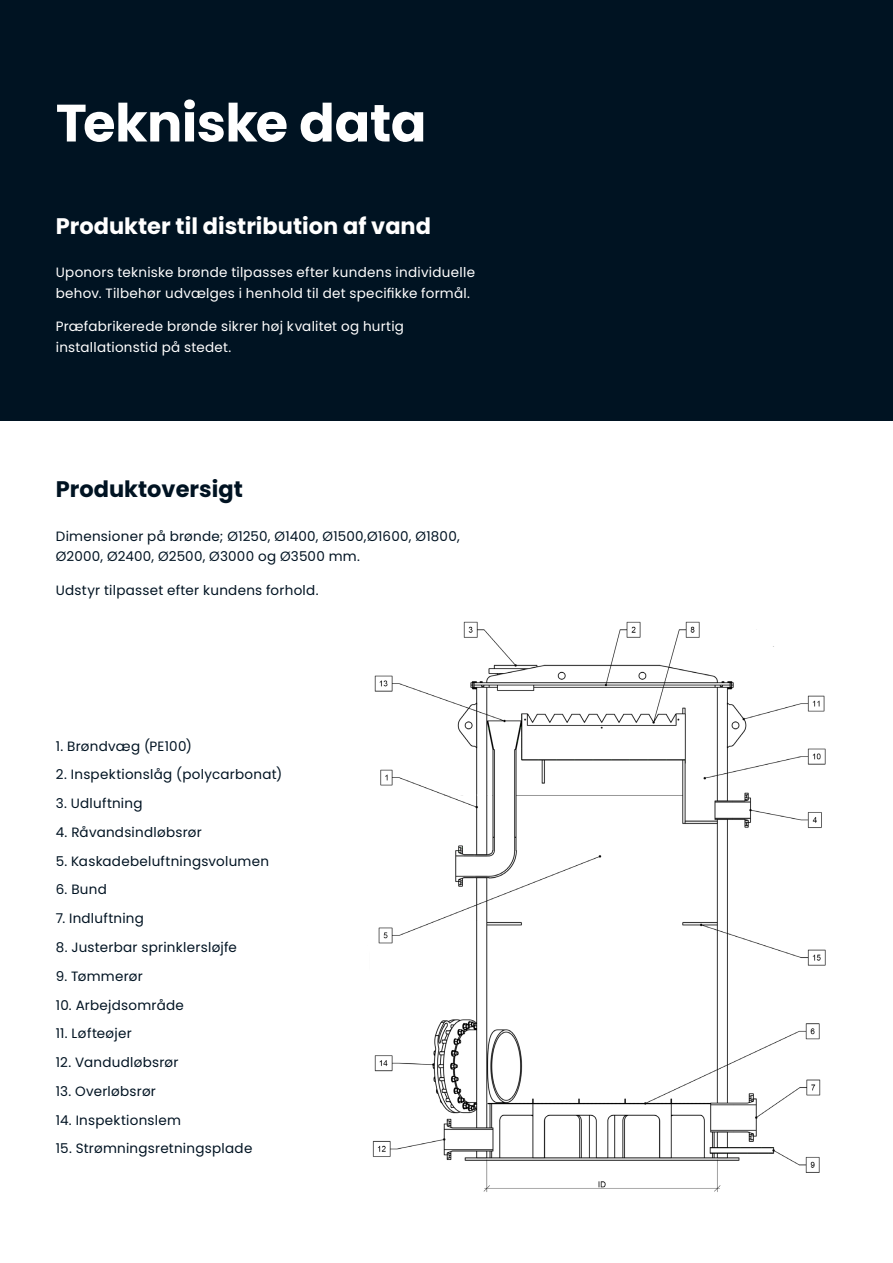
<style>
.page{position:relative;width:893px;height:1263px;background:#fff}
.page>*{position:absolute;margin:0;border:0;box-sizing:border-box;transform-origin:0 0}
.Medium_Header_-_35pt{font:700 52.5px "Poppins";letter-spacing:-.01em;color:#fff}
.Subhead_-_15pt{font:700 22.5px "Poppins";color:#fff}
.Subhead_-_15pt-2{font:700 22.5px "Poppins";color:#001322}
.Body_Copy_-_9pt{font:13.5px/20.2px "Poppins";letter-spacing:.02em;color:#001322}
.Body_Copy_-_9pt-2{font:13.5px/20.2px "Poppins";letter-spacing:.02em;color:#fff}
</style>
<div class="page">
<div style="left:0;top:0;width:893px;height:421px;background:#001322"></div>
<img style="left:372px;top:621px;width:454px;height:571px">
<p class="Medium_Header_-_35pt" style="left:56px;top:93px;width:372px">Tekniske data</p>
<p class="Subhead_-_15pt" style="left:56px;top:213px;width:377px">Produkter til distribution af vand</p>
<p class="Body_Copy_-_9pt-2" style="left:56px;top:262px;width:421px">Uponors tekniske brønde tilpasses efter kundens individuelle behov. Tilbehør udvælges i henhold til det specifikke formål.</p>
<p class="Body_Copy_-_9pt-2" style="left:56px;top:316px;width:350px">Præfabrikerede brønde sikrer høj kvalitet og hurtig installationstid på stedet.</p>
<p class="Subhead_-_15pt-2" style="left:56px;top:476px;width:188px">Produktoversigt</p>
<p class="Body_Copy_-_9pt" style="left:56px;top:526px;width:405px">Dimensioner på brønde; Ø1250, Ø1400, Ø1500,Ø1600, Ø1800,<br>Ø2000, Ø2400, Ø2500, Ø3000 og Ø3500 mm.</p>
<p class="Body_Copy_-_9pt" style="left:56px;top:580px;width:264px">Udstyr tilpasset efter kundens forhold.</p>
<p class="Body_Copy_-_9pt" style="left:56px;top:736px;width:138px">1. Brøndvæg (PE100)</p>
<p class="Body_Copy_-_9pt" style="left:56px;top:765px;width:228px">2. Inspektionslåg (polycarbonat)</p>
<p class="Body_Copy_-_9pt" style="left:56px;top:793px;width:88px">3. Udluftning</p>
<p class="Body_Copy_-_9pt" style="left:56px;top:822px;width:148px">4. Råvandsindløbsrør</p>
<p class="Body_Copy_-_9pt" style="left:56px;top:851px;width:215px">5. Kaskadebeluftningsvolumen</p>
<p class="Body_Copy_-_9pt" style="left:56px;top:880px;width:53px">6. Bund</p>
<p class="Body_Copy_-_9pt" style="left:56px;top:908px;width:90px">7. Indluftning</p>
<p class="Body_Copy_-_9pt" style="left:56px;top:937px;width:183px">8. Justerbar sprinklersløjfe</p>
<p class="Body_Copy_-_9pt" style="left:56px;top:966px;width:89px">9. Tømmerør</p>
<p class="Body_Copy_-_9pt" style="left:56px;top:995px;width:130px">10. Arbejdsområde</p>
<p class="Body_Copy_-_9pt" style="left:56px;top:1023px;width:78px">11. Løfteøjer</p>
<p class="Body_Copy_-_9pt" style="left:56px;top:1052px;width:124px">12. Vandudløbsrør</p>
<p class="Body_Copy_-_9pt" style="left:56px;top:1081px;width:102px">13. Overløbsrør</p>
<p class="Body_Copy_-_9pt" style="left:56px;top:1110px;width:127px">14. Inspektionslem</p>
<p class="Body_Copy_-_9pt" style="left:56px;top:1138px;width:198px">15. Strømningsretningsplade</p>
</div>
